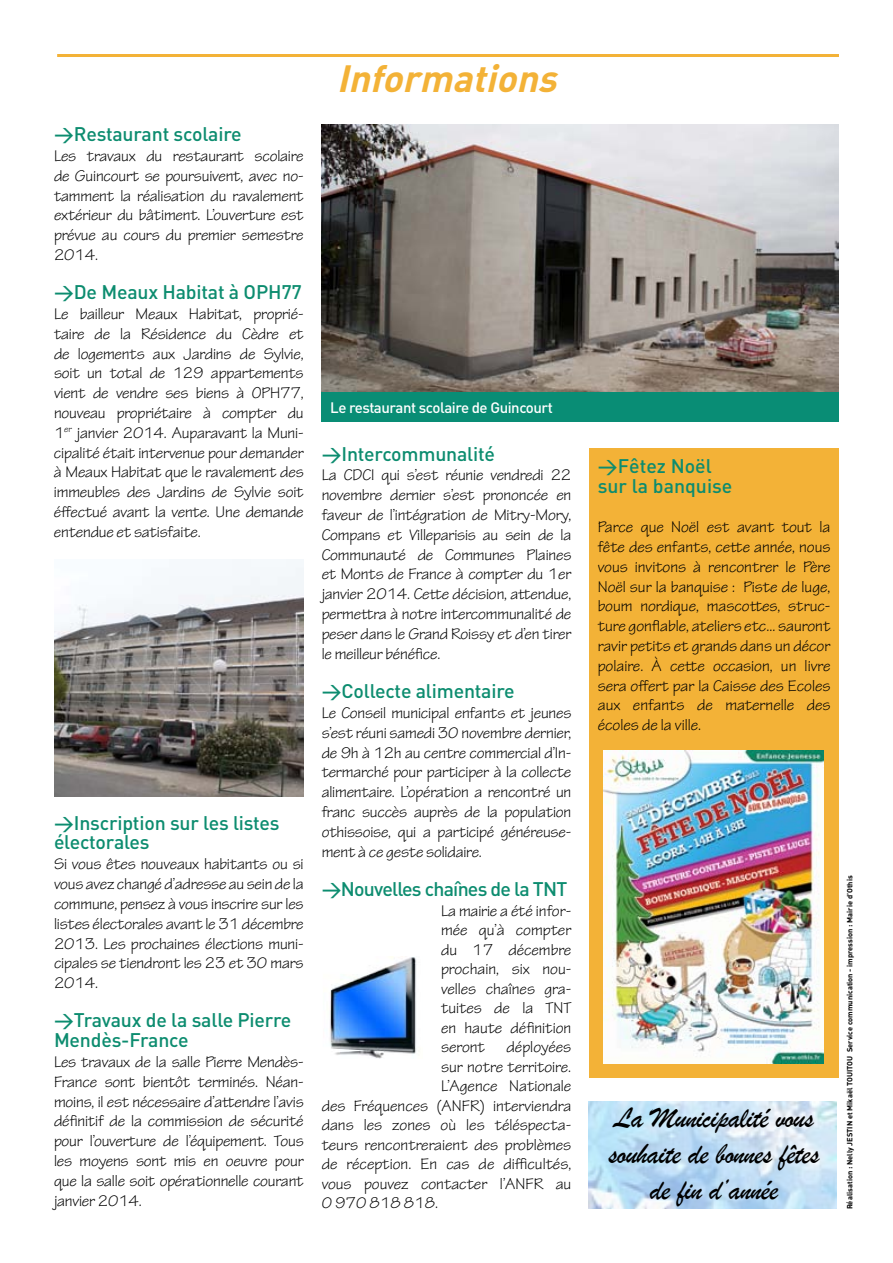
<style>
.page{position:relative;width:893px;height:1263px;background:#fff}
.page>*{position:absolute;margin:0;border:0;box-sizing:border-box;transform-origin:0 0}
.t1{font:italic 37.5px "DIN Bold Alternate";color:#f3b237}
.t2{font:30px/36px "Brush Script";letter-spacing:-.02em;color:#000;text-align:center}
.t3{font:500 19.5px/19.8px "DIN";letter-spacing:-.01em;color:#0c8c6f}
.t4{font:500 19.5px "DIN";letter-spacing:-.04em;color:#0c8c6f}
.t5{font:16.5px/19.8px "Tekton Pro";letter-spacing:-.01em;color:#000;text-align:justify}
.t6{font:500 15px "DIN";letter-spacing:-.03em;color:#fff}
.t7{font:7.5px "DIN Bold Alternate";color:#000}
</style>
<div class="page">
<hr style="left:57px;top:54px;width:782px;height:3px;background:#f3b237">
<div style="left:589px;top:448px;width:250px;height:629px;background:#f3b237"></div>
<img style="left:589px;top:1101px;width:248px;height:108px">
<img style="left:322px;top:125px;width:517px;height:267px">
<img style="left:330px;top:956px;width:87px;height:102px">
<div style="left:322px;top:392px;width:517px;height:30px;background:#098d75"></div>
<img style="left:603px;top:750px;width:221px;height:313px">
<img style="left:54px;top:559px;width:250px;height:238px">
<p class="t3" style="left:54px;top:124px;width:189px">&gt;Restaurant scolaire</p>
<p class="t5" style="left:54px;top:146px;width:251px">Les travaux du restaurant scolaire de Guincourt se poursuivent, avec no&shy;tamment la réalisation du ravalement extérieur du bâtiment. L’ouverture est prévue au cours du premier semestre 2014.</p>
<p class="t3" style="left:54px;top:282px;width:249px">&gt;De Meaux Habitat à OPH77</p>
<p class="t5" style="left:54px;top:304px;width:251px">Le bailleur Meaux Habitat, proprié&shy;taire de la Résidence du Cèdre et de logements aux Jardins de Sylvie, soit un total de 129 appartements vient de vendre ses biens à OPH77, nouveau propriétaire à compter du 1<sup>er</sup> janvier 2014. Auparavant la Muni&shy;cipalité était intervenue pour demander à Meaux Habitat que le ravalement des immeubles des Jardins de Sylvie soit éffectué avant la vente. Une demande entendue et satisfaite.</p>
<p class="t3" style="left:54px;top:812px;width:227px">&gt;Inscription sur les listes électorales</p>
<p class="t5" style="left:54px;top:855px;width:251px">Si vous êtes nouveaux habitants ou si vous avez changé d’adresse au sein de la commune, pensez à vous inscrire sur les listes électorales avant le 31 décembre 2013. Les prochaines élections muni&shy;cipales se tiendront les 23 et 30 mars 2014.</p>
<p class="t3" style="left:54px;top:1010px;width:239px">&gt;Travaux de la salle Pierre<br>Mendès-France</p>
<p class="t5" style="left:54px;top:1052px;width:251px">Les travaux de la salle Pierre Mendès-France sont bientôt terminés. Néan&shy;moins, il est nécessaire d’attendre l’avis définitif de la commission de sécurité pour l’ouverture de l’équipement. Tous les moyens sont mis en oeuvre pour que la salle soit opérationnelle courant janvier 2014.</p>
<h1 class="t1" style="left:337px;top:53px;width:232px">Informations</h1>
<p class="t6" style="left:330px;top:398px;width:224px">Le restaurant scolaire de Guincourt</p>
<p class="t3" style="left:322px;top:443px;width:175px">&gt;Intercommunalité</p>
<p class="t5" style="left:322px;top:466px;width:251px">La CDCI qui s’est réunie vendredi 22 novembre dernier s’est prononcée en faveur de l’intégration de Mitry-Mory, Compans et Villeparisis au sein de la Communauté de Communes Plaines et Monts de France à compter du 1er janvier 2014. Cette décision, attendue, permettra à notre intercommunalité de peser dans le Grand Roissy et d’en tirer le meilleur bénéfice.</p>
<p class="t3" style="left:322px;top:681px;width:194px">&gt;Collecte alimentaire</p>
<p class="t5" style="left:322px;top:703px;width:251px">Le Conseil municipal enfants et jeunes s’est réuni samedi 30 novembre dernier, de 9h à 12h au centre commercial d’In&shy;termarché pour participer à la collecte alimentaire. L’opération a rencontré un franc succès auprès de la population othissoise, qui a participé généreuse&shy;ment à ce geste solidaire.</p>
<p class="t4" style="left:322px;top:876px;width:247px">&gt;Nouvelles chaînes de la TNT</p>
<p class="t5" style="left:441px;top:901px;width:132px">La mairie a été infor&shy;mée qu’à compter du 17 décembre prochain, six nou&shy;velles chaînes gra&shy;tuites de la TNT en haute définition seront</p>
<p class="t5" style="left:507px;top:1037px;width:66px">déployées</p>
<p class="t5" style="left:441px;top:1057px;width:132px">sur notre territoire.</p>
<p class="t5" style="left:441px;top:1076px;width:132px">L’Agence Nationale</p>
<p class="t5" style="left:322px;top:1096px;width:251px">des Fréquences (ANFR) interviendra</p>
<p class="t5" style="left:322px;top:1115px;width:251px">dans les zones où les téléspecta-</p>
<p class="t5" style="left:322px;top:1135px;width:251px">teurs rencontreraient des problèmes</p>
<p class="t5" style="left:322px;top:1154px;width:251px">de réception. En cas de difficultés,</p>
<p class="t5" style="left:322px;top:1174px;width:251px">vous pouvez contacter l’ANFR au</p>
<p class="t5" style="left:322px;top:1193px;width:118px">0 970 818 818.</p>
<p class="t3" style="left:598px;top:455px;width:136px">&gt;Fêtez Noël sur la banquise</p>
<p class="t5" style="left:598px;top:517px;width:234px">Parce que Noël est avant tout la fête des enfants, cette année, nous vous invitons à rencontrer le Père Noël sur la banquise : Piste de luge, boum nordique, mascottes, struc&shy;ture gonflable, ateliers etc... sauront ravir petits et grands dans un décor polaire. À cette occasion, un livre sera offert par la Caisse des Ecoles aux enfants de maternelle des écoles de la ville.</p>
<h2 class="t2" style="left:608px;top:1100px;width:212px">La Municipalité vous souhaite de bonnes fêtes de fin d’année</h2>
<p class="t7" style="left:845px;top:1209px;width:335px;rotate:-90deg">Réalisation : Nelly JESTIN et Mikaël TOUITOU Service communication - impression : Mairie d’Othis</p>
</div>
